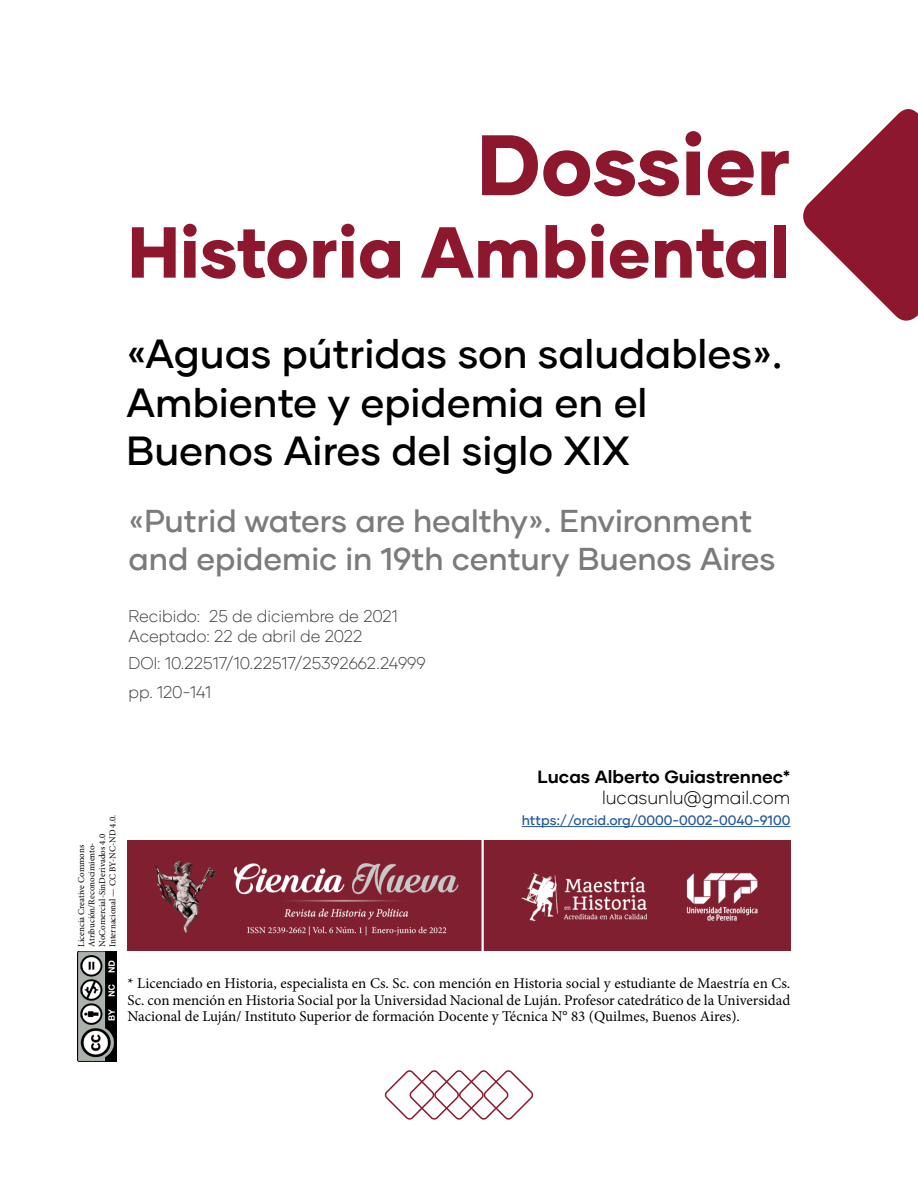
<style>
.page{position:relative;width:918px;height:1188px;background:#fff}
.page>*{position:absolute;margin:0;border:0;box-sizing:border-box;transform-origin:0 0}
.t1{font:800 85.5px "Gilmer";color:#8d172d}
.t2{font:800 72px "Gilmer";color:#8d172d}
.t3{font:500 40.5px/48.6px "Gilmer";color:#000}
.t4{font:500 31.5px/37.8px "Gilmer";color:#7c7b7b}
.t5{font:700 18px "Gilmer";color:#000}
.t6{font:300 18px "Gilmer";color:#000}
.t7{font:300 16.5px/19.8px "Gilmer";color:#3c3c3b}
.t8{font:15px/16.5px "Minion Pro";color:#000;text-align:justify}
.t9{font:500 13.5px "Gilmer";color:#275b9b}
.t10{font:9px/10.5px "Minion Pro";color:#000}
</style>
<div class="page">
<img style="left:128px;top:841px;width:662px;height:110px">
<svg style="left:803px;top:109px;width:115px;height:212px"></svg>
<svg style="left:384px;top:1070px;width:150px;height:50px"></svg>
<img style="left:78px;top:952px;width:38px;height:110px">
<hr style="left:522px;top:826px;width:268px;height:1px;background:#275b9b">
<h1 class="t1" style="left:477px;top:111px;width:315px">Dossier</h1>
<h2 class="t2" style="left:128px;top:207px;width:664px">Historia Ambiental</h2>
<h3 class="t3" style="left:126px;top:329px;width:657px">«Aguas pútridas son saludables».<br>Ambiente y epidemia en el<br>Buenos Aires del siglo XIX</h3>
<h3 class="t4" style="left:129px;top:502px;width:649px">«Putrid waters are healthy». Environment and epidemic in 19th century Buenos Aires</h3>
<p class="t7" style="left:129px;top:606px;width:271px">Recibido: 25 de diciembre de 2021<br>Aceptado: 22 de abril de 2022</p>
<p class="t7" style="left:129px;top:654px;width:298px">DOI: 10.22517/10.22517/25392662.24999</p>
<p class="t7" style="left:129px;top:682px;width:84px">pp. 120-141</p>
<p class="t10" style="left:76px;top:947px;width:134px;rotate:-90deg">Licencia Creative Commons<br>Atribución/Reconocimiento-<br>NoComercial-SinDerivados 4.0<br>Internacional — CC BY-NC-ND 4.0.</p>
<p class="t5" style="left:538px;top:765px;width:254px">Lucas Alberto Guiastrennec*</p>
<p class="t6" style="left:602px;top:786px;width:190px">lucasunlu@gmail.com</p>
<p class="t9" style="left:522px;top:811px;width:270px">https://orcid.org/0000-0002-0040-9100</p>
<p class="t8" style="left:128px;top:975px;width:664px">* Licenciado en Historia, especialista en Cs. Sc. con mención en Historia social y estudiante de Maestría en Cs.<br>Sc. con mención en Historia Social por la Universidad Nacional de Luján. Profesor catedrático de la Universidad Nacional de Luján/ Instituto Superior de formación Docente y Técnica N° 83 (Quilmes, Buenos Aires).</p>
</div>
